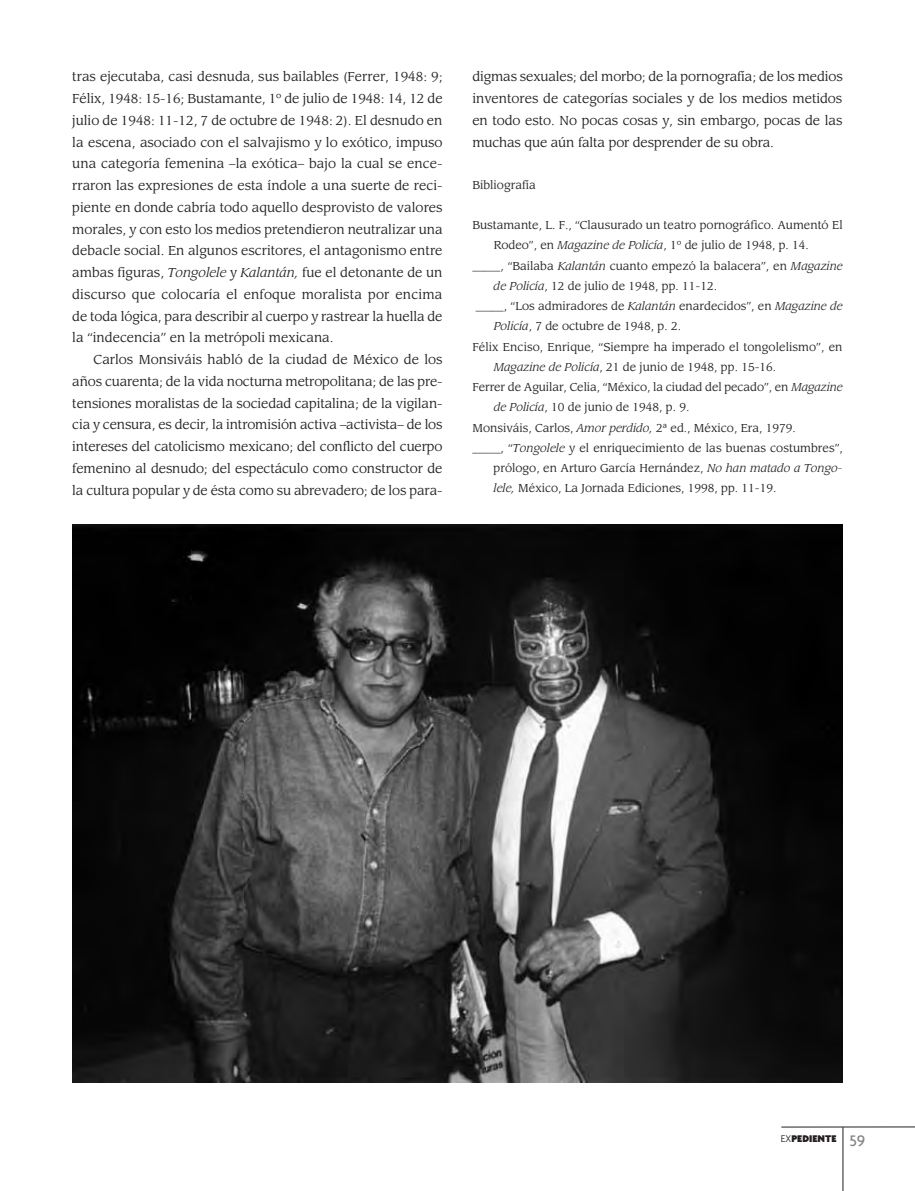
<style>
.page{position:relative;width:915px;height:1191px;background:#fff}
.page>*{position:absolute;margin:0;border:0;box-sizing:border-box;transform-origin:0 0}
.t1{font:12.75px/21.8px "Leawood";letter-spacing:-.005em;color:#231f20;text-align:justify}
.t2{font:11.25px "Leawood";color:#231f20}
.t3{font:900 10.5px "Agenda";color:#231f20}
.s1{font-style:italic}
.s2{font-weight:300}
.s3{font-weight:500;font-size:16.5px;color:#808285}
</style>
<div class="page">
<hr style="left:842px;top:1127px;width:1px;height:64px;background:#231f20">
<hr style="left:781px;top:1126px;width:133px;height:1px;background:#231f20">
<img style="left:73px;top:524px;width:769px;height:558px">
<p class="t1" style="left:72px;top:66px;width:371px">tras ejecutaba, casi desnuda, sus bailables (Ferrer, 1948: 9;</p>
<p class="t1" style="left:72px;top:88px;width:372px">Félix, 1948: 15-16; Bustamante, 1º de julio de 1948: 14, 12 de</p>
<p class="t1" style="left:72px;top:110px;width:371px">julio de 1948: 11-12, 7 de octubre de 1948: 2). El desnudo en</p>
<p class="t1" style="left:72px;top:131px;width:371px">la escena, asociado con el salvajismo y lo exótico, impuso</p>
<p class="t1" style="left:72px;top:153px;width:371px">una categoría femenina –la exótica– bajo la cual se ence-</p>
<p class="t1" style="left:72px;top:175px;width:371px">rraron las expresiones de esta índole a una suerte de reci-</p>
<p class="t1" style="left:72px;top:197px;width:371px">piente en donde cabría todo aquello desprovisto de valores</p>
<p class="t1" style="left:72px;top:218px;width:371px">morales, y con esto los medios pretendieron neutralizar una</p>
<p class="t1" style="left:72px;top:240px;width:371px">debacle social. En algunos escritores, el antagonismo entre</p>
<p class="t1" style="left:72px;top:262px;width:371px">ambas figuras, <span class="s1">Tongolele</span> y <span class="s1">Kalantán,</span> fue el detonante de un</p>
<p class="t1" style="left:72px;top:284px;width:371px">discurso que colocaría el enfoque moralista por encima</p>
<p class="t1" style="left:72px;top:305px;width:371px">de toda lógica, para describir al cuerpo y rastrear la huella de</p>
<p class="t1" style="left:72px;top:327px;width:263px">la “indecencia” en la metrópoli mexicana.</p>
<p class="t1" style="left:94px;top:349px;width:350px">Carlos Monsiváis habló de la ciudad de México de los</p>
<p class="t1" style="left:72px;top:371px;width:371px">años cuarenta; de la vida nocturna metropolitana; de las pre-</p>
<p class="t1" style="left:72px;top:392px;width:371px">tensiones moralistas de la sociedad capitalina; de la vigilan-</p>
<p class="t1" style="left:72px;top:414px;width:371px">cia y censura, es decir, la intromisión activa –activista– de los</p>
<p class="t1" style="left:72px;top:436px;width:371px">intereses del catolicismo mexicano; del conflicto del cuerpo</p>
<p class="t1" style="left:72px;top:458px;width:371px">femenino al desnudo; del espectáculo como constructor de</p>
<p class="t1" style="left:72px;top:479px;width:371px">la cultura popular y de ésta como su abrevadero; de los para-</p>
<p class="t1" style="left:472px;top:66px;width:372px">digmas sexuales; del morbo; de la pornografía; de los medios inventores de categorías sociales y de los medios metidos en todo esto. No pocas cosas y, sin embargo, pocas de las muchas que aún falta por desprender de su obra.</p>
<p class="t2" style="left:472px;top:178px;width:65px">Bibliografía</p>
<p class="t2" style="left:472px;top:218px;width:371px">Bustamante, L. F., “Clausurado un teatro pornográfico. Aumentó El</p>
<p class="t2" style="left:493px;top:238px;width:316px">Rodeo”, en <span class="s1">Magazine de Policía</span>, 1º de julio de 1948, p. 14.</p>
<p class="t2" style="left:472px;top:259px;width:371px">_____, “Bailaba <span class="s1">Kalantán</span> cuanto empezó la balacera”, en <span class="s1">Magazine</span></p>
<p class="t2" style="left:493px;top:279px;width:225px"><span class="s1">de Policía</span>, 12 de julio de 1948, pp. 11-12.</p>
<p class="t2" style="left:475px;top:299px;width:368px">_____, “Los admiradores de <span class="s1">Kalantán</span> enardecidos”, en <span class="s1">Magazine de</span></p>
<p class="t2" style="left:493px;top:319px;width:189px"><span class="s1">Policía</span>, 7 de octubre de 1948, p. 2.</p>
<p class="t2" style="left:472px;top:340px;width:371px">Félix Enciso, Enrique, “Siempre ha imperado el tongolelismo”, en</p>
<p class="t2" style="left:493px;top:360px;width:284px"><span class="s1">Magazine de Policía</span>, 21 de junio de 1948, pp. 15-16.</p>
<p class="t2" style="left:472px;top:380px;width:371px">Ferrer de Aguilar, Celia, “México, la ciudad del pecado”, en <span class="s1">Magazine</span></p>
<p class="t2" style="left:493px;top:400px;width:197px"><span class="s1">de Policía</span>, 10 de junio de 1948, p. 9.</p>
<p class="t2" style="left:472px;top:421px;width:325px">Monsiváis, Carlos, <span class="s1">Amor perdido,</span> 2ª ed., México, Era, 1979.</p>
<p class="t2" style="left:472px;top:441px;width:372px">_____, “<span class="s1">Tongolele</span> y el enriquecimiento de las buenas costumbres”,</p>
<p class="t2" style="left:493px;top:461px;width:350px">prólogo, en Arturo García Hernández, <span class="s1">No han matado a Tongo-</span></p>
<p class="t2" style="left:493px;top:481px;width:284px"><span class="s1">lele,</span> México, La Jornada Ediciones, 1998, pp. 11-19.</p>
<p class="t3" style="left:780px;top:1131px;width:86px"><span class="s2">EX</span>PEDIENTE <span class="s3">59</span></p>
</div>
